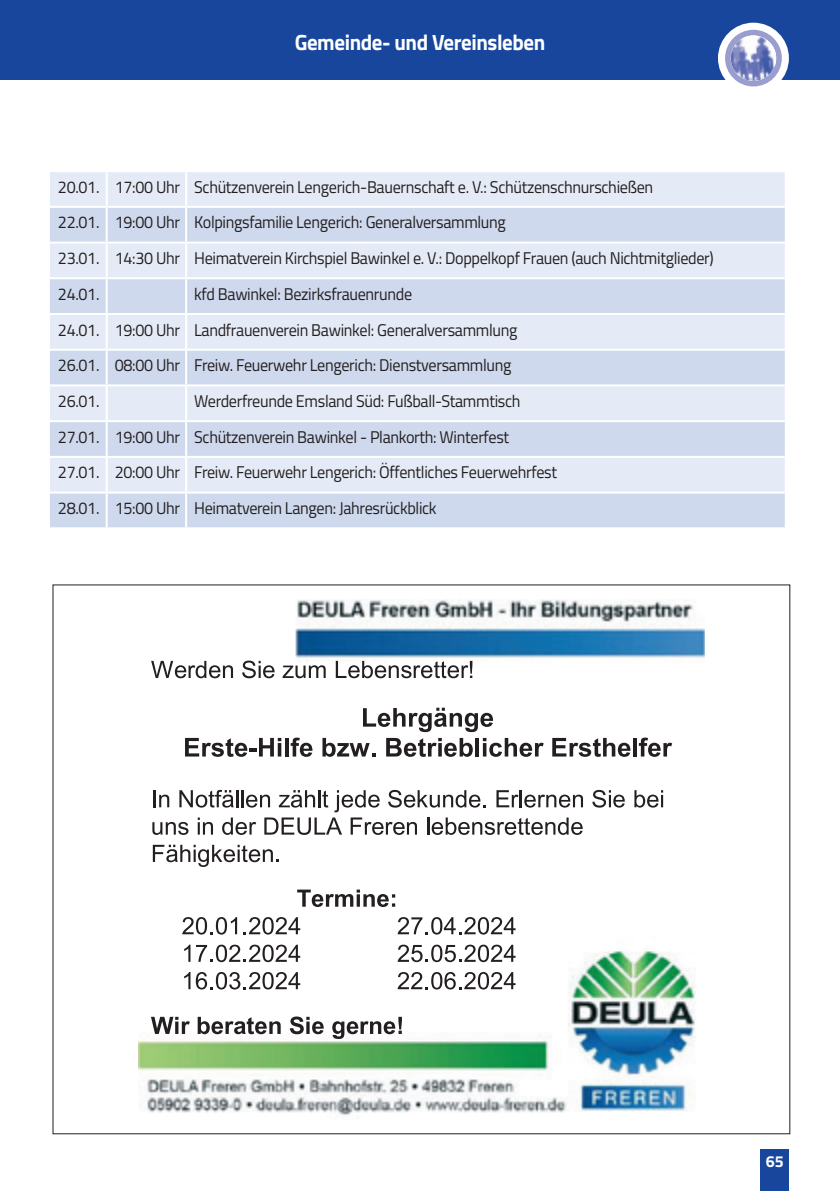
<style>
.page{position:relative;width:840px;height:1191px;background:#fff}
.page>*{position:absolute;margin:0;border:0;box-sizing:border-box;transform-origin:0 0}
.t1{font:700 22px "Titillium Web";letter-spacing:-.02em;color:#fff;scale:.95 1}
.t2{font:17px/35.6px "Titillium Web";letter-spacing:-.02em;color:#231f20;scale:.95 1}
.t3{font:700 16px "Titillium Web";color:#fff}
</style>
<div class="page">
<div style="left:760px;top:1149px;width:28px;height:42px;background:#18469d"></div>
<div style="left:0;top:0;width:839px;height:79px;background:#18469d"></div>
<div style="left:717px;top:23px;width:71px;height:71px;background:#fff;border-radius:50%"></div>
<div style="left:724px;top:30px;width:57px;height:56px;background:#999ece;border-radius:50%"></div>
<img style="left:730px;top:35px;width:45px;height:46px">
<div style="left:50px;top:172px;width:734px;height:34px;background:#e5ebf6"></div>
<svg style="left:50px;top:208px;width:734px;height:319px;background:#d9e1f1"></svg>
<hr style="left:106px;top:172px;width:2px;height:34px;background:#fff">
<hr style="left:185px;top:172px;width:2px;height:34px;background:#fff">
<hr style="left:106px;top:208px;width:2px;height:33px;background:#fff">
<hr style="left:185px;top:208px;width:2px;height:33px;background:#fff">
<hr style="left:50px;top:241px;width:57px;height:2px;background:#fff">
<hr style="left:107px;top:241px;width:79px;height:2px;background:#fff">
<hr style="left:106px;top:243px;width:2px;height:34px;background:#fff">
<hr style="left:186px;top:241px;width:598px;height:2px;background:#fff">
<hr style="left:185px;top:243px;width:2px;height:34px;background:#fff">
<hr style="left:50px;top:277px;width:57px;height:2px;background:#fff">
<hr style="left:107px;top:277px;width:79px;height:2px;background:#fff">
<hr style="left:106px;top:279px;width:2px;height:34px;background:#fff">
<hr style="left:186px;top:277px;width:598px;height:2px;background:#fff">
<hr style="left:185px;top:279px;width:2px;height:34px;background:#fff">
<hr style="left:50px;top:313px;width:57px;height:2px;background:#fff">
<hr style="left:107px;top:313px;width:79px;height:2px;background:#fff">
<hr style="left:106px;top:315px;width:2px;height:34px;background:#fff">
<hr style="left:186px;top:313px;width:598px;height:2px;background:#fff">
<hr style="left:185px;top:315px;width:2px;height:34px;background:#fff">
<hr style="left:50px;top:349px;width:57px;height:2px;background:#fff">
<hr style="left:107px;top:349px;width:79px;height:2px;background:#fff">
<hr style="left:106px;top:351px;width:2px;height:33px;background:#fff">
<hr style="left:186px;top:349px;width:598px;height:2px;background:#fff">
<hr style="left:185px;top:351px;width:2px;height:33px;background:#fff">
<hr style="left:50px;top:384px;width:57px;height:2px;background:#fff">
<hr style="left:107px;top:384px;width:79px;height:2px;background:#fff">
<hr style="left:106px;top:386px;width:2px;height:34px;background:#fff">
<hr style="left:186px;top:384px;width:598px;height:2px;background:#fff">
<hr style="left:185px;top:386px;width:2px;height:34px;background:#fff">
<hr style="left:50px;top:420px;width:57px;height:2px;background:#fff">
<hr style="left:107px;top:420px;width:79px;height:2px;background:#fff">
<hr style="left:106px;top:422px;width:2px;height:34px;background:#fff">
<hr style="left:186px;top:420px;width:598px;height:2px;background:#fff">
<hr style="left:185px;top:422px;width:2px;height:34px;background:#fff">
<hr style="left:50px;top:456px;width:57px;height:2px;background:#fff">
<hr style="left:107px;top:456px;width:79px;height:2px;background:#fff">
<hr style="left:106px;top:458px;width:2px;height:33px;background:#fff">
<hr style="left:186px;top:456px;width:598px;height:2px;background:#fff">
<hr style="left:185px;top:458px;width:2px;height:33px;background:#fff">
<hr style="left:50px;top:491px;width:57px;height:2px;background:#fff">
<hr style="left:107px;top:491px;width:79px;height:2px;background:#fff">
<hr style="left:106px;top:493px;width:2px;height:34px;background:#fff">
<hr style="left:186px;top:491px;width:598px;height:2px;background:#fff">
<hr style="left:185px;top:493px;width:2px;height:34px;background:#fff">
<img style="left:138px;top:599px;width:565px;height:517px">
<svg style="left:151px;top:661px;width:82px;height:17px"></svg>
<svg style="left:242px;top:660px;width:32px;height:18px"></svg>
<svg style="left:282px;top:665px;width:43px;height:13px"></svg>
<svg style="left:335px;top:661px;width:137px;height:17px"></svg>
<svg style="left:363px;top:707px;width:130px;height:25px"></svg>
<svg style="left:185px;top:738px;width:96px;height:19px"></svg>
<hr style="left:285px;top:738px;width:3px;height:18px;background:#231f20">
<svg style="left:290px;top:737px;width:22px;height:20px"></svg>
<svg style="left:322px;top:738px;width:53px;height:19px"></svg>
<svg style="left:386px;top:738px;width:86px;height:19px"></svg>
<hr style="left:475px;top:738px;width:4px;height:18px;background:#231f20">
<svg style="left:482px;top:738px;width:61px;height:19px"></svg>
<svg style="left:552px;top:738px;width:78px;height:19px"></svg>
<hr style="left:633px;top:738px;width:3px;height:18px;background:#231f20">
<svg style="left:638px;top:737px;width:33px;height:20px"></svg>
<svg style="left:592px;top:790px;width:32px;height:17px"></svg>
<svg style="left:634px;top:790px;width:28px;height:17px"></svg>
<svg style="left:152px;top:790px;width:430px;height:45px"></svg>
<svg style="left:153px;top:844px;width:126px;height:23px"></svg>
<svg style="left:297px;top:889px;width:98px;height:18px"></svg>
<svg style="left:182px;top:917px;width:55px;height:17px"></svg>
<svg style="left:243px;top:917px;width:57px;height:17px"></svg>
<svg style="left:397px;top:917px;width:118px;height:17px"></svg>
<svg style="left:184px;top:944px;width:6px;height:18px"></svg>
<svg style="left:196px;top:944px;width:104px;height:18px"></svg>
<svg style="left:397px;top:944px;width:118px;height:18px"></svg>
<svg style="left:184px;top:972px;width:6px;height:17px"></svg>
<svg style="left:196px;top:972px;width:104px;height:17px"></svg>
<svg style="left:397px;top:972px;width:118px;height:17px"></svg>
<svg style="left:151px;top:1016px;width:39px;height:18px"></svg>
<svg style="left:197px;top:1016px;width:83px;height:18px"></svg>
<svg style="left:290px;top:1016px;width:33px;height:18px"></svg>
<svg style="left:332px;top:1016px;width:70px;height:23px"></svg>
<p class="t1" style="left:294px;top:26px;width:265px">Gemeinde- und Vereinsleben</p>
<p class="t2" style="left:58px;top:168px;width:691px">20.01. 17:00 Uhr Schützenverein Lengerich-Bauernschaft e. V.: Schützenschnurschießen<br>22.01. 19:00 Uhr Kolpingsfamilie Lengerich: Generalversammlung<br>23.01. 14:30 Uhr Heimatverein Kirchspiel Bawinkel e. V.: Doppelkopf Frauen (auch Nichtmitglieder)<br>24.01.</p>
<p class="t2" style="left:58px;top:275px;width:485px;text-indent:136px">kfd Bawinkel: Bezirksfrauenrunde<br>24.01. 19:00 Uhr Landfrauenverein Bawinkel: Generalversammlung 26.01. 08:00 Uhr Freiw. Feuerwehr Lengerich: Dienstversammlung 26.01.</p>
<p class="t2" style="left:58px;top:382px;width:526px;text-indent:136px">Werderfreunde Emsland Süd: Fußball-Stammtisch 27.01. 19:00 Uhr Schützenverein Bawinkel - Plankorth: Winterfest<br>27.01. 20:00 Uhr Freiw. Feuerwehr Lengerich: Öffentliches Feuerwehrfest 28.01. 15:00 Uhr Heimatverein Langen: Jahresrückblick</p>
<p class="t3" style="left:765px;top:1149px;width:19px">65</p>
</div>
